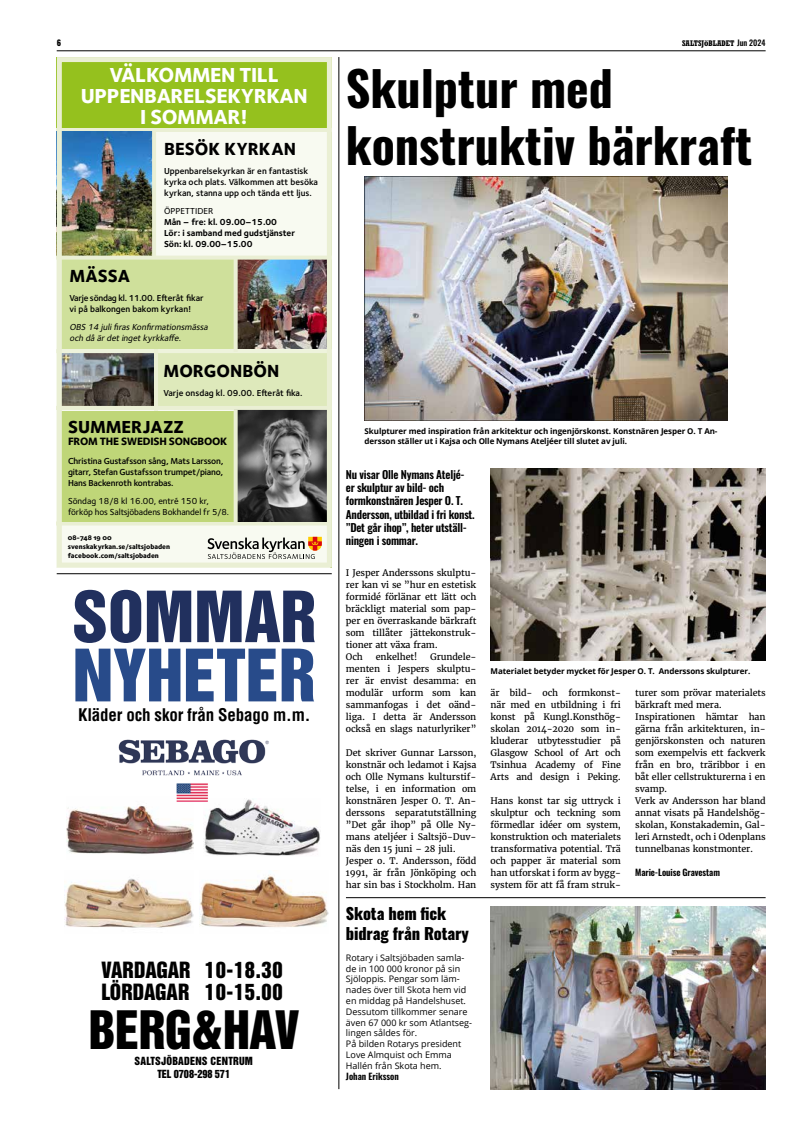
<style>
.page{position:relative;width:794px;height:1126px;background:#fff}
.page>*{position:absolute;margin:0;border:0;box-sizing:border-box;transform-origin:0 0}
.t1{font:66px "Helvetica Inserat LT Std";color:#284b8a}
.t2{font:64.4px "Helvetica Inserat LT Std";color:#21305e}
.t3{font:48.4px "Helvetica Inserat LT Std";letter-spacing:-.01em;color:#000}
.t4{font:700 48px/57.6px "Oswald";color:#000}
.t5{font:800 21px/21px "Foundry Sterling OT3";letter-spacing:-.02em;color:#fff;text-align:center}
.t6{font:20.5px/22.1px "Helvetica Inserat LT Std";color:#000}
.t7{font:18px "Foundry Sterling Extra Bold OSF";color:#000}
.t8{font:800 18px "Foundry Sterling OT3";letter-spacing:-.005em;color:#000}
.t9{font:700 condensed 17px "Helvetica";letter-spacing:-.01em;color:#000}
.t10{font:800 16px/19.2px "Oswald";letter-spacing:-.01em;color:#000}
.t11{font:600 11px/13.2px "Oswald";letter-spacing:-.02em;color:#000}
.t12{font:800 11px "Foundry Sterling OT3";letter-spacing:-.025em;color:#000}
.t13{font:10.3px/12.3px "Helvetica Inserat LT Std";letter-spacing:.02em;color:#000;text-align:center}
.t14{font:9px/12px "Merriweather";letter-spacing:-.01em;color:#000}
.t15{font:600 9px/11px "Foundry Sterling OT3";color:#000}
.t16{font:9px/10.8px "Open Sans";color:#000}
.t17{font:500 9px/11px "Foundry Sterling OT3";letter-spacing:-.01em;color:#000}
.t18{font:700 9px/11px "Foundry Sterling OT3";letter-spacing:-.005em;color:#000}
.t19{font:italic 500 9px/11px "Foundry Sterling OT3";color:#000}
.t20{font:600 9px "Oswald";letter-spacing:-.01em;color:#000}
.t21{font:700 8px/9.6px "Open Sans";letter-spacing:-.01em;color:#000}
.t22{font:700 condensed 8px "Rockwell";color:#000}
.t23{font:800 8px "Oswald";color:#000}
.t24{font:7px/9px "Foundry Sterling Extra Bold OSF";color:#000}
.s1{font-size:6.4px}
.s2{font-family:"Oswald";font-weight:500;font-stretch:normal}
</style>
<div class="page">
<hr style="left:57px;top:51px;width:708px;height:1px;background:#000">
<div style="left:57px;top:57px;width:275px;height:510px;background:#f8faf1"></div>
<svg style="left:207px;top:537px;width:115px;height:22px"></svg>
<svg style="left:63px;top:521px;width:263px;height:4px"></svg>
<hr style="left:57px;top:128px;width:275px;height:4px;background:#eaefd4">
<img style="left:63px;top:132px;width:89px;height:123px">
<img style="left:63px;top:353px;width:91px;height:53px">
<div style="left:57px;top:57px;width:275px;height:71px;background:#95c11e"></div>
<img style="left:238px;top:259px;width:88px;height:90px">
<img style="left:238px;top:410px;width:88px;height:111px">
<div style="left:57px;top:257px;width:177px;height:92px;background:#cfe09b"></div>
<div style="left:57px;top:410px;width:177px;height:111px;background:#bfd678"></div>
<div style="left:154px;top:352px;width:178px;height:54px;background:#dee9bb"></div>
<svg style="left:63px;top:255px;width:263px;height:4px"></svg>
<hr style="left:57px;top:349px;width:275px;height:4px;background:#eef3dc">
<hr style="left:57px;top:406px;width:275px;height:4px;background:#eaefd4">
<div style="left:57px;top:57px;width:275px;height:510px;border:5px solid #eaefd4"></div>
<hr style="left:152px;top:130px;width:4px;height:127px;background:#eaefd4">
<svg style="left:234px;top:257px;width:4px;height:92px"></svg>
<hr style="left:154px;top:349px;width:4px;height:61px;background:#eaefd4">
<svg style="left:234px;top:410px;width:4px;height:112px"></svg>
<img style="left:66px;top:806px;width:127px;height:48px">
<img style="left:203px;top:806px;width:118px;height:50px">
<img style="left:65px;top:878px;width:129px;height:50px">
<img style="left:199px;top:875px;width:129px;height:52px">
<img style="left:118px;top:739px;width:151px;height:67px">
<hr style="left:57px;top:573px;width:275px;height:1px;background:#000">
<hr style="left:339px;top:57px;width:1px;height:1031px;background:#000">
<img style="left:365px;top:177px;width:362px;height:243px">
<img style="left:490px;top:468px;width:275px;height:192px">
<hr style="left:346px;top:897px;width:419px;height:1px;background:#000">
<img style="left:490px;top:906px;width:275px;height:182px">
<p class="t23" style="left:57px;top:39px;width:6px">6</p>
<p class="t22" style="left:682px;top:39px;width:85px">SALTSJ<span class="s1">Ö</span>BLADET <span class="s2">Jun 2024</span></p>
<h3 class="t5" style="left:81px;top:63px;width:228px">VÄLKOMMEN TILL<br>UPPENBARELSEKYRKAN<br>I SOMMAR!</h3>
<h3 class="t7" style="left:164px;top:137px;width:134px">BESÖK KYRKAN</h3>
<p class="t15" style="left:164px;top:164px;width:156px">Uppenbarelsekyrkan är en fantastisk kyrka och plats. Välkommen att besöka kyrkan, stanna upp och tända ett ljus.</p>
<p class="t17" style="left:164px;top:204px;width:51px">ÖPPETTIDER</p>
<p class="t18" style="left:164px;top:216px;width:133px">Mån – fre: kl. 09.00–15.00<br>Lör: i samband med gudstjänster<br>Sön: kl. 09.00–15.00</p>
<h3 class="t7" style="left:69px;top:265px;width:62px">MÄSSA</h3>
<p class="t15" style="left:69px;top:292px;width:136px">Varje söndag kl. 11.00. Efteråt fikar vi på balkongen bakom kyrkan!</p>
<p class="t19" style="left:69px;top:321px;width:142px">OBS 14 julifirasKonfirmationsmässa och då ärdetingetkyrkkaffe.</p>
<h3 class="t7" style="left:163px;top:360px;width:117px">MORGONBÖN</h3>
<p class="t15" style="left:163px;top:387px;width:141px">Varje onsdag kl. 09.00. Efteråt fika.</p>
<h3 class="t8" style="left:68px;top:411px;width:117px">SUMMERJAZZ</h3>
<p class="t12" style="left:68px;top:431px;width:161px">FROM THE SWEDISH SONGBOOK</p>
<p class="t15" style="left:68px;top:454px;width:157px;text-align:justify">Christina Gustafsson sång, Mats Larsson, gitarr, Stefan Gustafsson trumpet/piano, Hans Backenroth kontrabas.</p>
<p class="t17" style="left:68px;top:494px;width:162px">Söndag 18/8 kl 16.00, entré 150 kr, förköp hos Saltsjöbadens Bokhandel fr 5/8.</p>
<p class="t24" style="left:68px;top:532px;width:104px">08-748 19 00 svenskakyrkan.se/saltsjobaden facebook.com/saltsjobaden</p>
<h2 class="t2" style="left:72px;top:578px;width:246px">SOMMAR</h2>
<h1 class="t1" style="left:73px;top:636px;width:244px">NYHETER</h1>
<h3 class="t9" style="left:78px;top:704px;width:234px">Kläder och skor från Sebago m.m.</h3>
<h3 class="t6" style="left:101px;top:958px;width:183px">VARDAGAR 10-18.30<br>LÖRDAGAR 10-15.00</h3>
<h3 class="t3" style="left:89px;top:1000px;width:212px">BERG&amp;HAV</h3>
<p class="t13" style="left:135px;top:1055px;width:120px">SALTSJÖBADENS CENTRUM<br>TEL 0708-298 571</p>
<h3 class="t4" style="left:346px;top:62px;width:408px">Skulptur med konstruktiv bärkraft</h3>
<p class="t21" style="left:365px;top:426px;width:354px">Skulpturer med inspiration från arkitektur och ingenjörskonst. Konstnären Jesper O. T An&shy;dersson ställer ut i Kajsa och Olle Nymans Ateljéer till slutet av juli.</p>
<p class="t11" style="left:346px;top:468px;width:130px">Nu visar Olle Nymans Ateljé&shy;er skulptur av bild- och formkonstnären Jesper O. T.<br>Andersson, utbildad i fri konst. ”Det går ihop”, heter utställ&shy;ningen i sommar.</p>
<p class="t14" style="left:346px;top:567px;width:132px">I Jesper Anderssons skulptu&shy;rer kan vi se ”hur en estetisk formidé förlänar ett lätt och bräckligt material som pap&shy;per en överraskande bärkraft som tillåter jättekonstruk&shy;tioner att växa fram.<br>Och</p>
<p class="t14" style="left:376px;top:651px;width:43px">enkelhet!</p>
<p class="t14" style="left:346px;top:651px;width:132px;text-align:justify;text-indent:84px">Grundele&shy;menten i Jespers skulptu&shy;rer är envist desamma: en modulär urform som kan sammanfogas i det oänd&shy;liga. I detta är Andersson också en slags naturlyriker”</p>
<p class="t14" style="left:346px;top:747px;width:132px">Det skriver Gunnar Larsson, konstnär och ledamot i Kajsa och Olle Nymans kulturstif&shy;telse, i en information om konstnären Jesper O. T. An&shy;derssons separatutställning ”Det går ihop” på Olle Ny&shy;mans ateljéer i Saltsjö-Duv&shy;näs den 15 juni – 28 juli.<br>Jesper o. T. Andersson, född<br>1991, är från Jönköping och har sin bas i Stockholm. Han</p>
<h3 class="t10" style="left:346px;top:905px;width:124px">Skota hem fick bidrag från Rotary</h3>
<p class="t16" style="left:346px;top:951px;width:128px">Rotary i Saltsjöbaden samla&shy;de in 100 000 kronor på sin<br>Sjöloppis. Pengar som läm&shy;nades över till Skota hem vid en middag på Handelshuset.<br>Dessutom tillkommer senare även 67 000 kr som Atlantseg&shy;lingen såldes för.<br>På bilden Rotarys president<br>Love Almquist och Emma<br>Hallén från Skota hem.</p>
<p class="t20" style="left:346px;top:1071px;width:55px">Johan Eriksson</p>
<p class="t21" style="left:490px;top:665px;width:261px">Materialet betyder mycket för Jesper O. T. Anderssons skulpturer.</p>
<p class="t14" style="left:635px;top:687px;width:132px">turer som prövar materialets bärkraft med mera.<br>Inspirationen hämtar han gärna från arkitekturen, in&shy;genjörskonsten och naturen som exempelvis ett fackverk från en bro, träribbor i en båt eller cellstrukturerna i en svamp.<br>Verk av Andersson har bland annat visats på Handelshög&shy;skolan, Konstakademin, Gal&shy;leri Arnstedt, och i Odenplans tunnelbanas konstmonter.</p>
<p class="t20" style="left:635px;top:868px;width:86px">Marie-Louise Gravestam</p>
<p class="t14" style="left:490px;top:687px;width:132px;text-align:justify">är bild- och formkonst&shy;när med en utbildning i fri konst på Kungl.Konsthög&shy;skolan 2014-2020 som in&shy;kluderar utbytesstudier på Glasgow School of Art och Tsinhua Academy of Fine Arts and design i Peking.</p>
<p class="t14" style="left:490px;top:795px;width:132px;text-align:justify">Hans konst tar sig uttryck i skulptur och teckning som förmedlar idéer om system, konstruktion och materialets transformativa potential. Trä och papper är material som han utforskat i form av bygg&shy;system för att få fram struk-</p>
</div>
